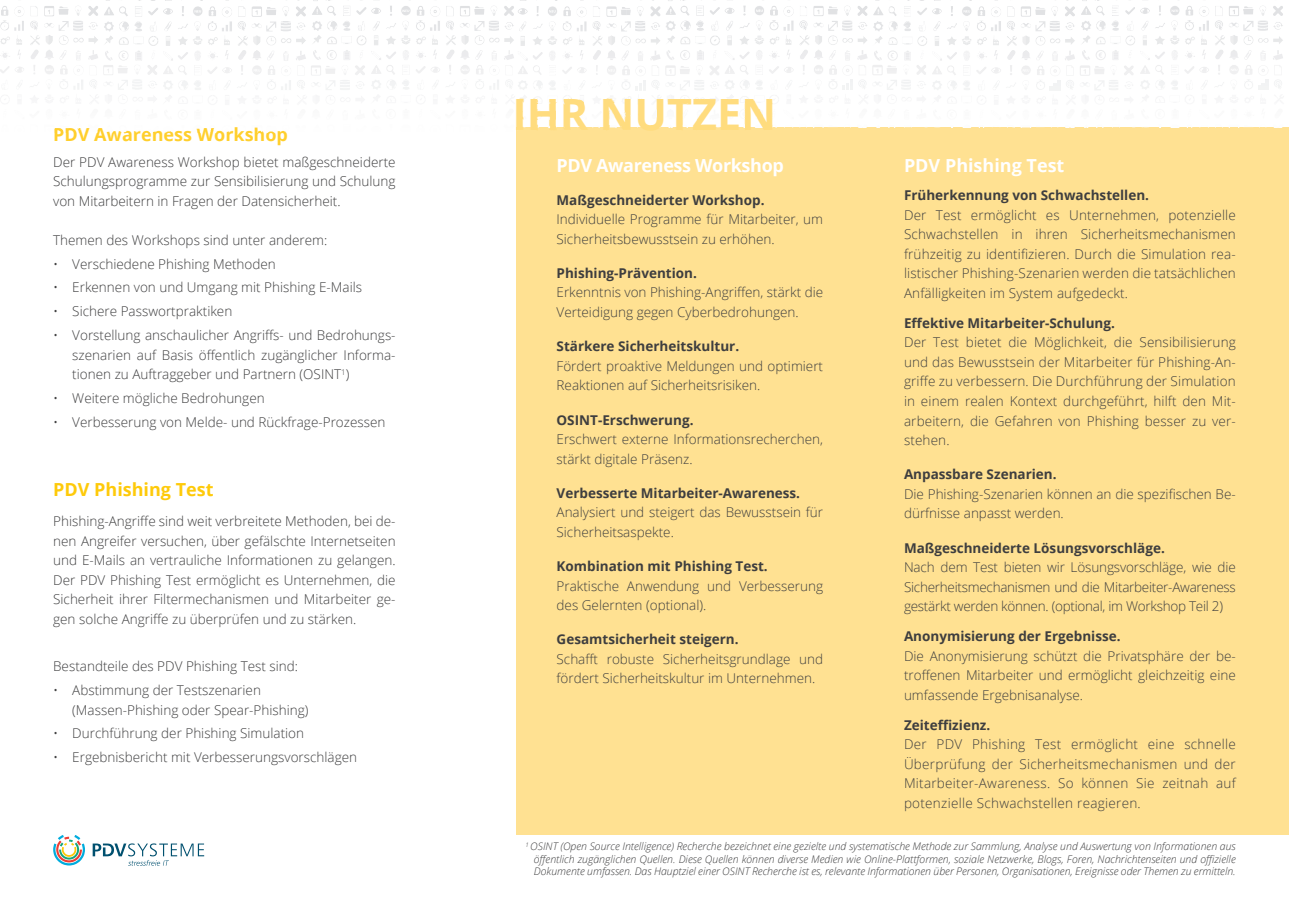
<style>
.page{position:relative;width:1289px;height:919px;background:#fff}
.page>*{position:absolute;margin:0;border:0;box-sizing:border-box;transform-origin:0 0}
.t1{font:700 43.05px "Open Sans";color:#ffdc7e}
.t2{font:700 18px "Open Sans";color:#ffcf2d}
.t3{font:700 18px "Open Sans";letter-spacing:-.02em;color:#fff}
.t4{font:700 18px "Open Sans";color:#feca0a}
.t5{font:700 18px "Open Sans";color:#fff}
.t6{font:300 13.5px/19.5px "Open Sans";color:#3e3e3f}
.t7{font:700 13.5px "Open Sans";color:#3e3e3f}
.t8{font:italic 300 10.5px/12.6px "Open Sans";color:#3e3e3f;text-align:justify}
</style>
<div class="page">
<svg style="left:1258px;top:50px;width:25px;height:40px"></svg>
<svg style="left:829px;top:50px;width:68px;height:40px"></svg>
<svg style="left:1049px;top:50px;width:56px;height:41px"></svg>
<svg style="left:622px;top:50px;width:53px;height:41px"></svg>
<div style="left:517px;top:128px;width:771px;height:706px;background:#ffe192"></div>
<svg style="left:53px;top:835px;width:32px;height:30px"></svg>
<svg style="left:93px;top:843px;width:111px;height:22px"></svg>
<img style="left:298px;top:0;width:285px;height:1px">
<img style="left:17px;top:29px;width:594px;height:16px">
<svg style="left:252px;top:66px;width:10px;height:9px"></svg>
<img style="left:517px;top:98px;width:98px;height:6px">
<img style="left:106px;top:125px;width:481px;height:8px">
<img style="left:709px;top:125px;width:441px;height:5px">
<img style="left:680px;top:0;width:138px;height:16px">
<img style="left:889px;top:0;width:151px;height:16px">
<img style="left:1052px;top:0;width:181px;height:16px">
<img style="left:637px;top:0;width:39px;height:15px">
<img style="left:846px;top:0;width:37px;height:14px">
<img style="left:1259px;top:6px;width:17px;height:8px">
<h2 class="t2" style="left:53px;top:122px;width:236px">PDV Awareness Workshop</h2>
<p class="t6" style="left:53px;top:152px;width:344px;text-align:justify">Der PDV Awareness Workshop bietet maßgeschneiderte Schulungsprogramme zur Sensibilisierung und Schulung von Mitarbeitern in Fragen der Datensicherheit.</p>
<p class="t6" style="left:53px;top:230px;width:276px">Themen des Workshops sind unter anderem:</p>
<p class="t6" style="left:53px;top:254px;width:224px">• Verschiedene Phishing Methoden</p>
<p class="t6" style="left:53px;top:277px;width:310px">• Erkennen von und Umgang mit Phishing E-Mails</p>
<p class="t6" style="left:53px;top:301px;width:181px">• Sichere Passwortpraktiken</p>
<p class="t6" style="left:72px;top:325px;width:325px;text-align:justify;text-indent:-19px">• Vorstellung anschaulicher Angriffs- und Bedrohungs&shy;szenarien auf Basis öffentlich zugänglicher Informa&shy;tionen zu Auftraggeber und Partnern (OSINT<sup>1</sup>)</p>
<p class="t6" style="left:53px;top:388px;width:213px">• Weitere mögliche Bedrohungen</p>
<p class="t6" style="left:53px;top:411px;width:334px">• Verbesserung von Melde- und Rückfrage-Prozessen</p>
<h2 class="t4" style="left:53px;top:477px;width:162px">PDV Phishing Test</h2>
<p class="t6" style="left:53px;top:511px;width:344px;text-align:justify">Phishing-Angriffe sind weit verbreitete Methoden, bei de&shy;nen Angreifer versuchen, über gefälschte Internetseiten und E-Mails an vertrauliche Informationen zu gelangen.<br>Der PDV Phishing Test ermöglicht es Unternehmen, die Sicherheit ihrer Filtermechanismen und Mitarbeiter ge&shy;gen solche Angriffe zu überprüfen und zu stärken.</p>
<p class="t6" style="left:53px;top:656px;width:246px">Bestandteile des PDV Phishing Test sind:</p>
<p class="t6" style="left:72px;top:680px;width:238px;text-indent:-19px">• Abstimmung der Testszenarien (Massen-Phishing oder Spear-Phishing)</p>
<p class="t6" style="left:53px;top:723px;width:252px">• Durchführung der Phishing Simulation</p>
<p class="t6" style="left:53px;top:747px;width:305px">• Ergebnisbericht mit Verbesserungsvorschlägen</p>
<h1 class="t1" style="left:512px;top:84px;width:265px">IHR NUTZEN</h1>
<h2 class="t3" style="left:556px;top:153px;width:229px">PDV Awareness Workshop</h2>
<p class="t7" style="left:556px;top:190px;width:209px">Maßgeschneiderter Workshop.</p>
<p class="t6" style="left:556px;top:209px;width:268px">Individuelle Programme für Mitarbeiter, um<br>Sicherheitsbewusstsein zu erhöhen.</p>
<p class="t7" style="left:556px;top:263px;width:142px">Phishing-Prävention.</p>
<p class="t6" style="left:556px;top:282px;width:268px">Erkenntnis von Phishing-Angriffen, stärkt die<br>Verteidigung gegen Cyberbedrohungen.</p>
<p class="t7" style="left:556px;top:337px;width:184px">Stärkere Sicherheitskultur.</p>
<p class="t6" style="left:556px;top:356px;width:268px">Fördert proaktive Meldungen und optimiert<br>Reaktionen auf Sicherheitsrisiken.</p>
<p class="t7" style="left:556px;top:410px;width:138px">OSINT-Erschwerung.</p>
<p class="t6" style="left:556px;top:429px;width:268px">Erschwert externe Informationsrecherchen, stärkt digitale Präsenz.</p>
<p class="t7" style="left:556px;top:483px;width:245px">Verbesserte Mitarbeiter-Awareness.</p>
<p class="t6" style="left:556px;top:502px;width:268px">Analysiert und steigert das Bewusstsein für<br>Sicherheitsaspekte.</p>
<p class="t7" style="left:556px;top:556px;width:213px">Kombination mit Phishing Test.</p>
<p class="t6" style="left:556px;top:575px;width:268px">Praktische Anwendung und Verbesserung des Gelernten (optional).</p>
<p class="t7" style="left:556px;top:630px;width:183px">Gesamtsicherheit steigern.</p>
<p class="t6" style="left:556px;top:648px;width:268px">Schafft robuste Sicherheitsgrundlage und fördert Sicherheitskultur im Unternehmen.</p>
<h2 class="t5" style="left:904px;top:153px;width:162px">PDV Phishing Test</h2>
<p class="t7" style="left:904px;top:186px;width:247px">Früherkennung von Schwachstellen.</p>
<p class="t6" style="left:904px;top:205px;width:333px;text-align:justify">Der Test ermöglicht es Unternehmen, potenzielle Schwachstellen in ihren Sicherheitsmechanismen frühzeitig zu identifizieren. Durch die Simulation rea&shy;listischer Phishing-Szenarien werden die tatsächlichen Anfälligkeiten im System aufgedeckt.</p>
<p class="t7" style="left:904px;top:313px;width:212px">Effektive Mitarbeiter-Schulung.</p>
<p class="t6" style="left:904px;top:332px;width:333px;text-align:justify">Der Test bietet die Möglichkeit, die Sensibilisierung und das Bewusstsein der Mitarbeiter für Phishing-An&shy;griffe zu verbessern. Die Durchführung der Simulation in einem realen Kontext durchgeführt, hilft den Mit&shy;arbeitern, die Gefahren von Phishing besser zu ver&shy;stehen.</p>
<p class="t7" style="left:904px;top:465px;width:154px">Anpassbare Szenarien.</p>
<p class="t6" style="left:904px;top:483px;width:333px">Die Phishing-Szenarien können an die spezifischen Be&shy;dürfnisse anpasst werden.</p>
<p class="t7" style="left:904px;top:538px;width:262px">Maßgeschneiderte Lösungsvorschläge.</p>
<p class="t6" style="left:904px;top:557px;width:333px;text-align:justify">Nach dem Test bieten wir Lösungsvorschläge, wie die Sicherheitsmechanismen und die Mitarbeiter-Awareness gestärkt werden können. (optional, im Workshop Teil 2)</p>
<p class="t7" style="left:904px;top:626px;width:218px">Anonymisierung der Ergebnisse.</p>
<p class="t6" style="left:904px;top:645px;width:333px;text-align:justify">Die Anonymisierung schützt die Privatsphäre der be&shy;troffenen Mitarbeiter und ermöglicht gleichzeitig eine umfassende Ergebnisanalyse.</p>
<p class="t7" style="left:904px;top:715px;width:88px">Zeiteffizienz.</p>
<p class="t6" style="left:904px;top:734px;width:333px;text-align:justify">Der PDV Phishing Test ermöglicht eine schnelle Überprüfung der Sicherheitsmechanismen und der Mitarbeiter-Awareness. So können Sie zeitnah auf potenzielle Schwachstellen reagieren.</p>
<p class="t8" style="left:534px;top:839px;width:703px;text-indent:-9px"><sup>1</sup> OSINT (Open Source Intelligence) Recherche bezeichnet eine gezielte und systematische Methode zur Sammlung, Analyse und Auswertung von Informationen aus öffentlich zugänglichen Quellen. Diese Quellen können diverse Medien wie Online-Plattformen, soziale Netzwerke, Blogs, Foren, Nachrichtenseiten und offizielle Dokumente umfassen. Das Hauptziel einer OSINT Recherche ist es, relevante Informationen über Personen, Organisationen, Ereignisse oder Themen zu ermitteln.</p>
</div>
